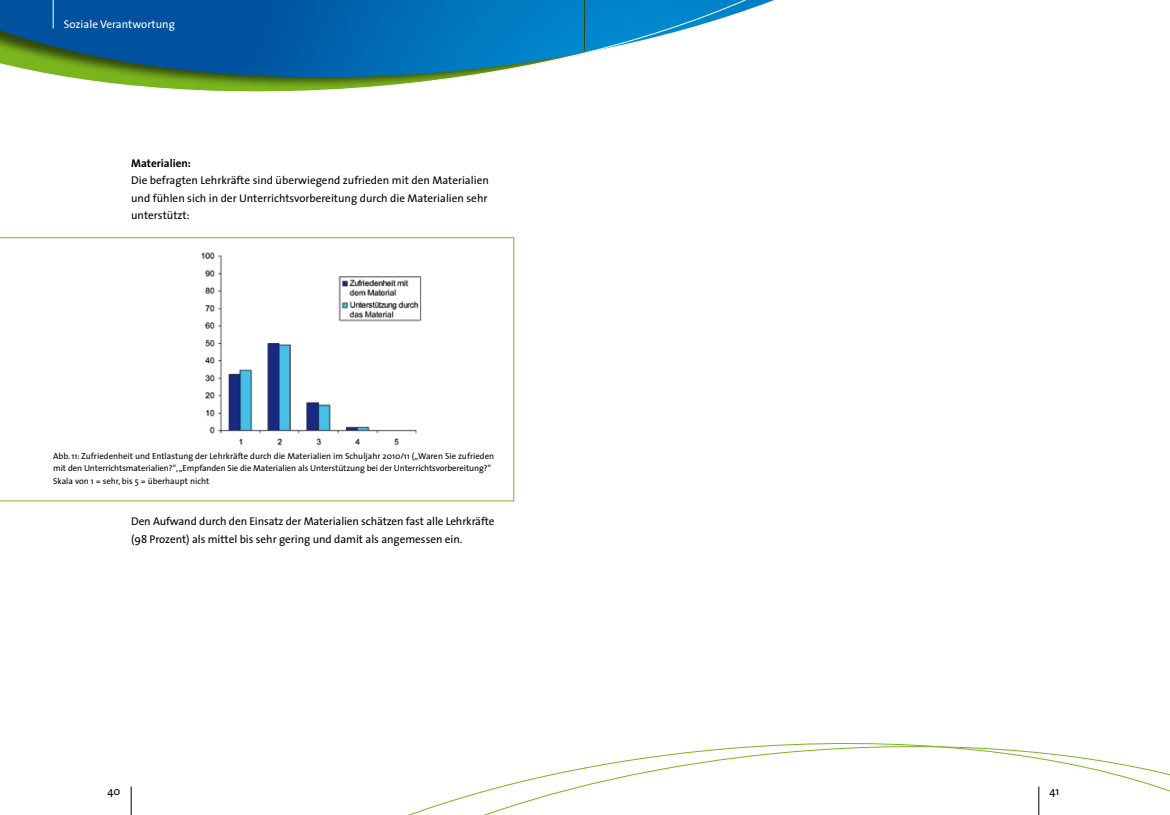
<style>
.page{position:relative;width:1170px;height:815px;background:#fff}
.page>*{position:absolute;margin:0;border:0;box-sizing:border-box;transform-origin:0 0}
.t1{font:11.25px/17.5px "The Sans";letter-spacing:-.005em;color:#000}
.t2{font:11.25px "The Sans";color:#fff}
.t3{font:700 11.25px "The Sans";color:#000}
.t4{font:8.75px/12.5px "The Sans";letter-spacing:-.01em;color:#000}
</style>
<div class="page">
<svg style="left:408px;top:767px;width:177px;height:48px"></svg>
<svg style="left:131px;top:787px;width:1px;height:28px"></svg>
<svg style="left:0;top:0;width:585px;height:92px;background:#307d9e"></svg>
<svg style="left:585px;top:743px;width:584px;height:72px"></svg>
<svg style="left:585px;top:0;width:189px;height:54px"></svg>
<svg style="left:53px;top:0;width:1px;height:28px"></svg>
<svg style="left:0;top:237px;width:514px;height:264px"></svg>
<img style="left:199px;top:251px;width:229px;height:196px">
<p class="t2" style="left:64px;top:15px;width:113px">Soziale Verantwortung</p>
<p class="t3" style="left:131px;top:153px;width:61px">Materialien:</p>
<p class="t1" style="left:131px;top:171px;width:359px">Die befragten Lehrkräfte sind überwiegend zufrieden mit den Materialien und fühlen sich in der Unterrichtsvorbereitung durch die Materialien sehr unterstützt:</p>
<p class="t4" style="left:53px;top:449px;width:442px">Abb. 11: Zufriedenheit und Entlastung der Lehrkräfte durch die Materialien im Schuljahr 2010/11 („Waren Sie zufrieden mit den Unterrichtsmaterialien?“, „Empfanden Sie die Materialien als Unterstützung bei der Unterrichtsvorbereitung?“<br>Skala von 1 = sehr, bis 5 = überhaupt nicht</p>
<p class="t1" style="left:131px;top:512px;width:365px">Den Aufwand durch den Einsatz der Materialien schätzen fast alle Lehrkräfte (98 Prozent) als mittel bis sehr gering und damit als angemessen ein.</p>
<p class="t1" style="left:107px;top:782px;width:15px">40</p>
<p class="t1" style="left:1049px;top:782px;width:11px">41</p>
</div>
